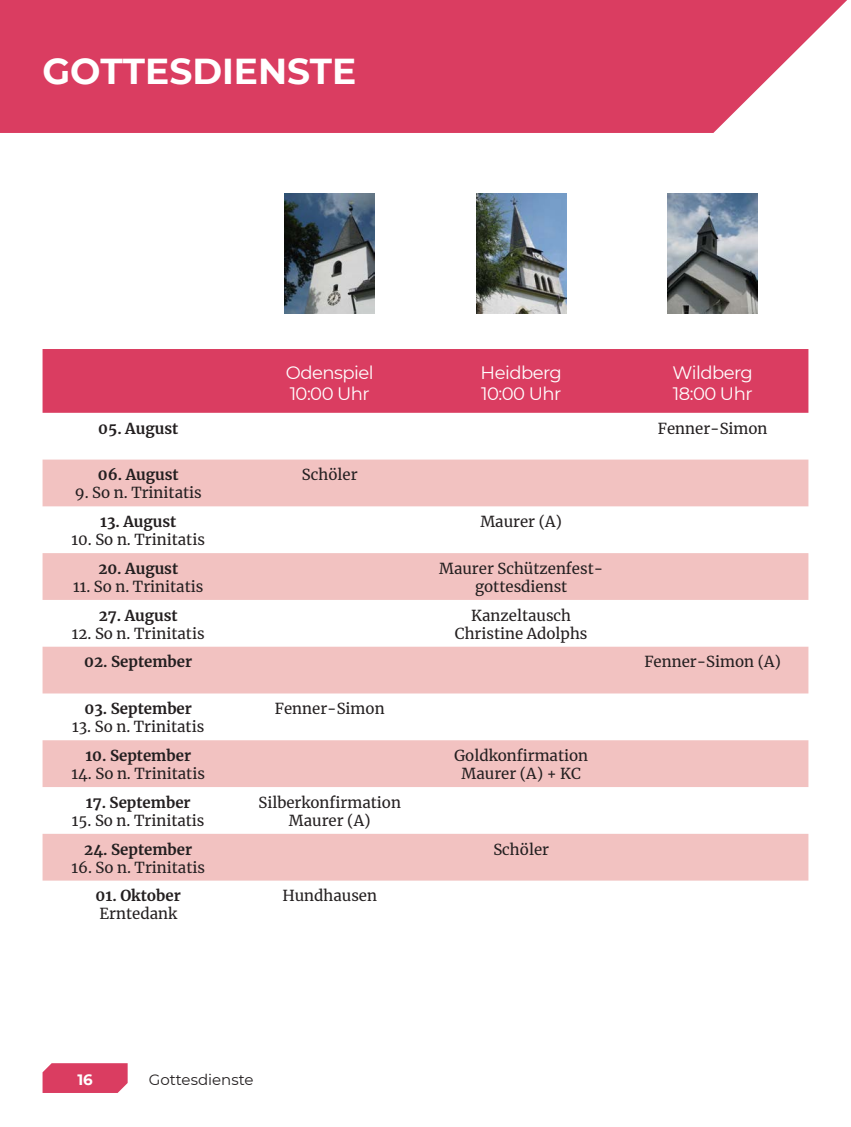
<style>
.page{position:relative;width:851px;height:1127px;background:#fff}
.page>*{position:absolute;margin:0;border:0;box-sizing:border-box;transform-origin:0 0}
.t1{font:700 36px "Montserrat";color:#fff}
.t2{font:18px/21.6px "Montserrat";letter-spacing:-.03em;color:#fff}
.t3{font:15px/18px "Merriweather";color:#231f20;text-align:center}
.t4{font:700 15px "Merriweather";color:#231f20}
.t5{font:15px "Montserrat";color:#231f20}
.t6{font:700 15px "Montserrat";color:#fff}
</style>
<div class="page">
<svg style="left:0;top:0;width:847px;height:133px;background:#dc4b6c"></svg>
<img style="left:285px;top:193px;width:89px;height:120px">
<img style="left:476px;top:193px;width:90px;height:120px">
<img style="left:667px;top:193px;width:90px;height:120px">
<div style="left:43px;top:349px;width:765px;height:64px;background:#da3d61"></div>
<svg style="left:43px;top:459px;width:765px;height:421px;fill:#f2c2c1"></svg>
<svg style="left:43px;top:1063px;width:85px;height:30px;background:#db4568"></svg>
<h1 class="t1" style="left:43px;top:45px;width:315px">GOTTESDIENSTE</h1>
<p class="t2" style="left:286px;top:361px;width:89px">Odenspiel<br>10:00 Uhr</p>
<p class="t2" style="left:480px;top:361px;width:83px">Heidberg<br>10:00 Uhr</p>
<p class="t2" style="left:672px;top:361px;width:82px">Wildberg<br>18:00 Uhr</p>
<p class="t4" style="left:98px;top:418px;width:81px">05. August</p>
<p class="t3" style="left:657px;top:419px;width:111px">Fenner-Simon</p>
<p class="t4" style="left:98px;top:464px;width:82px">06. August</p>
<p class="t3" style="left:75px;top:483px;width:128px">9. So n. Trinitatis</p>
<p class="t3" style="left:302px;top:465px;width:57px">Schöler</p>
<p class="t4" style="left:100px;top:511px;width:78px">13. August</p>
<p class="t3" style="left:72px;top:530px;width:135px">10. So n. Trinitatis</p>
<p class="t3" style="left:480px;top:512px;width:83px">Maurer (A)</p>
<p class="t4" style="left:98px;top:558px;width:81px">20. August</p>
<p class="t3" style="left:73px;top:577px;width:132px">11. So n. Trinitatis</p>
<p class="t3" style="left:439px;top:559px;width:165px">Maurer Schützenfest&shy;gottesdienst</p>
<p class="t4" style="left:99px;top:605px;width:80px">27. August</p>
<p class="t3" style="left:72px;top:624px;width:134px">12. So n. Trinitatis</p>
<p class="t3" style="left:455px;top:606px;width:134px">Kanzeltausch<br>Christine Adolphs</p>
<p class="t4" style="left:84px;top:651px;width:109px">02. September</p>
<p class="t3" style="left:644px;top:652px;width:138px">Fenner-Simon (A)</p>
<p class="t4" style="left:85px;top:698px;width:109px">03. September</p>
<p class="t3" style="left:72px;top:717px;width:134px">13. So n. Trinitatis</p>
<p class="t3" style="left:275px;top:699px;width:111px">Fenner-Simon</p>
<p class="t4" style="left:85px;top:745px;width:107px">10. September</p>
<p class="t3" style="left:72px;top:764px;width:135px">14. So n. Trinitatis</p>
<p class="t3" style="left:454px;top:746px;width:135px">Goldkonfirmation<br>Maurer (A) + KC</p>
<p class="t4" style="left:86px;top:792px;width:106px">17. September</p>
<p class="t3" style="left:72px;top:811px;width:134px">15. So n. Trinitatis</p>
<p class="t3" style="left:258px;top:793px;width:144px">Silberkonfirmation<br>Maurer (A)</p>
<p class="t4" style="left:84px;top:839px;width:109px">24. September</p>
<p class="t3" style="left:71px;top:858px;width:135px">16. So n. Trinitatis</p>
<p class="t3" style="left:493px;top:840px;width:57px">Schöler</p>
<p class="t4" style="left:96px;top:885px;width:87px">01. Oktober</p>
<p class="t3" style="left:99px;top:904px;width:79px">Erntedank</p>
<p class="t3" style="left:282px;top:886px;width:96px">Hundhausen</p>
<p class="t6" style="left:77px;top:1069px;width:17px">16</p>
<p class="t5" style="left:149px;top:1069px;width:106px">Gottesdienste</p>
</div>
